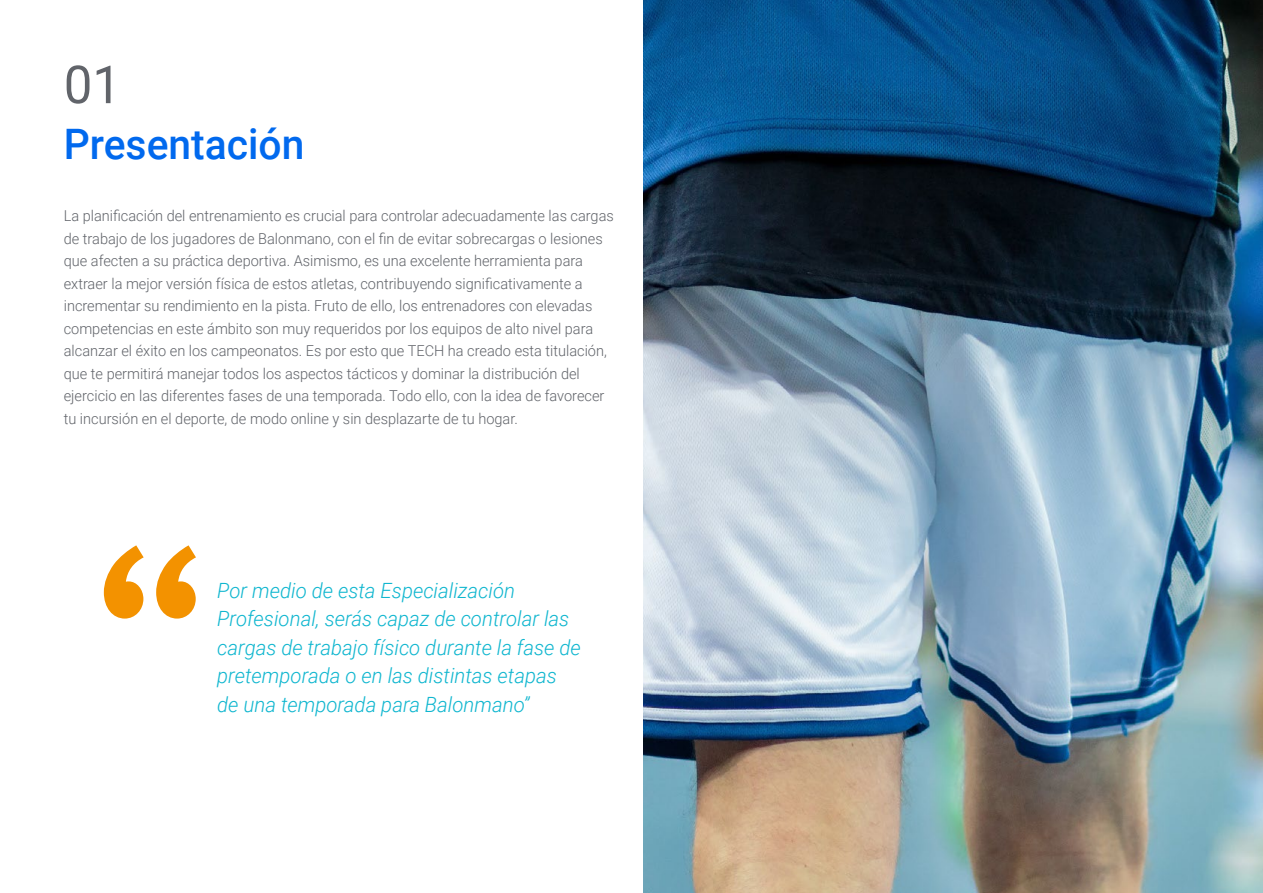
<style>
.page{position:relative;width:1263px;height:893px;background:#fff}
.page>*{position:absolute;margin:0;border:0;box-sizing:border-box;transform-origin:0 0}
.t1{font:52.5px "Roboto";color:#61646a}
.t2{font:500 42px "Roboto";color:#0169ee}
.t3{font:italic 300 21px/28.5px "Roboto";color:#0fb6cf}
.t4{font:300 15px/22.5px "Roboto";color:#61646a}
</style>
<div class="page">
<svg style="left:104px;top:545px;width:92px;height:74px"></svg>
<img style="left:643px;top:0;width:620px;height:893px">
<h1 class="t1" style="left:64px;top:48px;width:59px">01</h1>
<h2 class="t2" style="left:64px;top:115px;width:242px">Presentación</h2>
<p class="t4" style="left:64px;top:204px;width:552px">La planificación del entrenamiento es crucial para controlar adecuadamente las cargas de trabajo de los jugadores de Balonmano, con el fin de evitar sobrecargas o lesiones que afecten a su práctica deportiva. Asimismo, es una excelente herramienta para extraer la mejor versión física de estos atletas, contribuyendo significativamente a incrementar su rendimiento en la pista. Fruto de ello, los entrenadores con elevadas competencias en este ámbito son muy requeridos por los equipos de alto nivel para alcanzar el éxito en los campeonatos. Es por esto que TECH ha creado esta titulación, que te permitirá manejar todos los aspectos tácticos y dominar la distribución del ejercicio en las diferentes fases de una temporada. Todo ello, con la idea de favorecer tu incursión en el deporte, de modo online y sin desplazarte de tu hogar.</p>
<h3 class="t3" style="left:217px;top:575px;width:365px">Por medio de esta Especialización Profesional, serás capaz de controlar las cargas de trabajo físico durante la fase de pretemporada o en las distintas etapas de una temporada para Balonmano”</h3>
</div>
